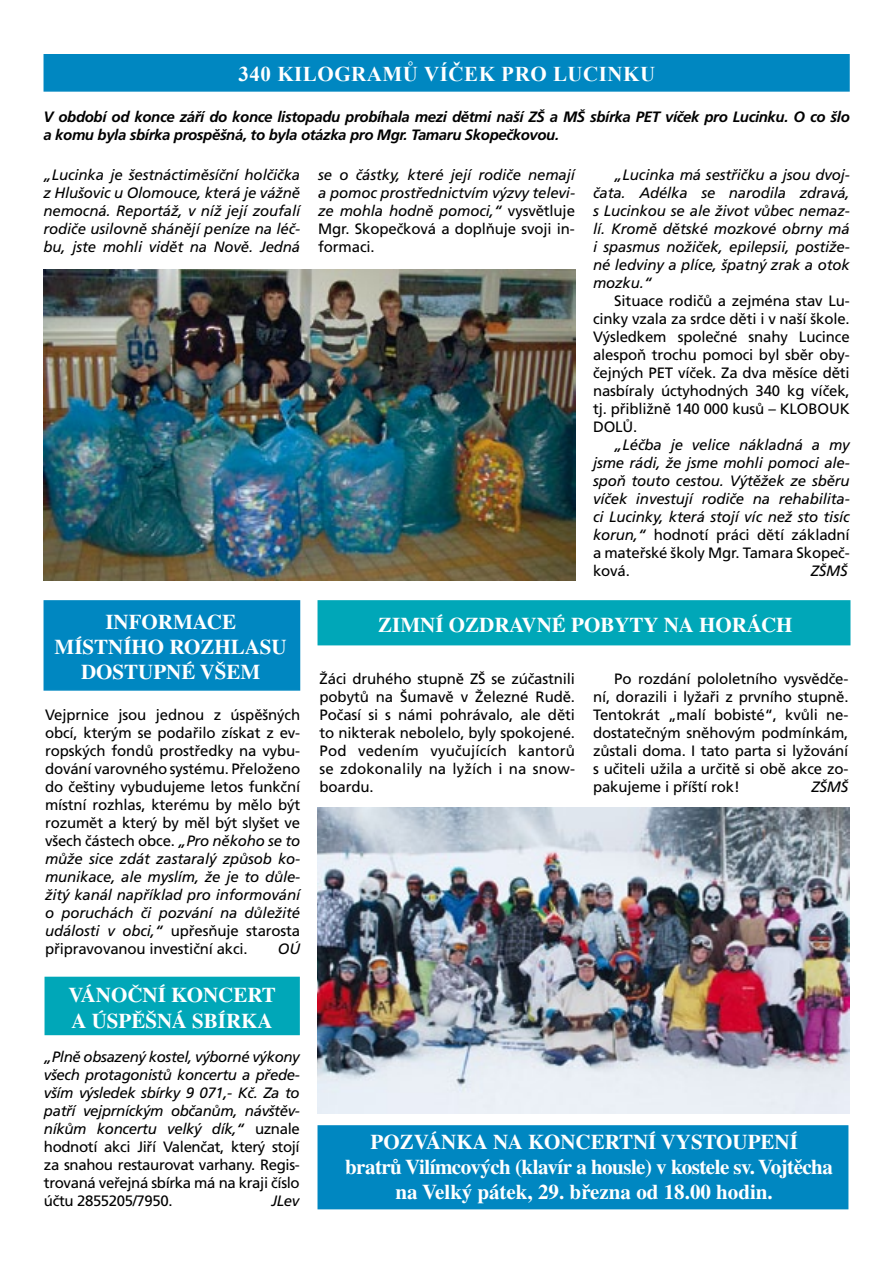
<style>
.page{position:relative;width:893px;height:1263px;background:#fff}
.page>*{position:absolute;margin:0;border:0;box-sizing:border-box;transform-origin:0 0}
.t1{font:700 21px/25.2px "Times CE";color:#fff}
.t2{font:700 21px "Times CE";letter-spacing:-.025em;color:#fff}
.t3{font:700 21px "Times New Roman";letter-spacing:.025em;color:#fff}
.t4{font:15px/18px "Frutiger CE";letter-spacing:-.01em;color:#000;text-align:justify}
.t5{font:italic 15px/18px "Frutiger CE";letter-spacing:-.01em;color:#000;text-align:justify}
.t6{font:italic 700 15px/18px "Frutiger CE";letter-spacing:-.025em;color:#000}
.s1{font-style:normal}
.s2{font-style:italic}
</style>
<div class="page">
<div style="left:44px;top:54px;width:806px;height:38px;background:#0087c1;border:2px solid #0087c1"></div>
<div style="left:45px;top:977px;width:255px;height:58px;background:#00a7b8"></div>
<div style="left:317px;top:600px;width:533px;height:45px;background:#00a7b8;border:2px solid #00a7b8"></div>
<div style="left:44px;top:600px;width:256px;height:91px;background:#0087c1;border:2px solid #0087c1"></div>
<img style="left:44px;top:270px;width:531px;height:310px">
<img style="left:317px;top:807px;width:532px;height:306px">
<div style="left:317px;top:1125px;width:531px;height:84px;background:#0087c1;border:2px solid #0087c1"></div>
<h1 class="t3" style="left:239px;top:59px;width:418px">340 KILOGRAMŮ VÍČEK PRO LUCINKU</h1>
<p class="t6" style="left:44px;top:108px;width:808px">V období od konce září do konce listopadu probíhala mezi dětmi naší ZŠ a MŠ sbírka PET víček pro Lucinku. O co šlo a komu byla sbírka prospěšná, to byla otázka pro Mgr. Tamaru Skopečkovou.</p>
<p class="t5" style="left:44px;top:166px;width:258px">„Lucinka je šestnáctiměsíční holčička z Hlušovic u Olomouce, která je vážně nemocná. Reportáž, v níž její zoufalí rodiče usilovně shánějí peníze na léč&shy;bu, jste mohli vidět na Nově. Jedná</p>
<p class="t5" style="left:318px;top:166px;width:258px">se o částky, které její rodiče nemají a pomoc prostřednictvím výzvy televi&shy;ze mohla hodně pomoci,“ <span class="s1">vysvětluje Mgr. Skopečková a doplňuje svoji in&shy;formaci.</span></p>
<p class="t5" style="left:593px;top:166px;width:258px;text-indent:21px">„Lucinka má sestřičku a jsou dvoj&shy;čata. Adélka se narodila zdravá, s Lucinkou se ale život vůbec nemaz&shy;lí. Kromě dětské mozkové obrny má i spasmus nožiček, epilepsii, postiže&shy;né ledviny a plíce, špatný zrak a otok mozku.“</p>
<p class="t4" style="left:593px;top:292px;width:258px;text-indent:21px">Situace rodičů a zejména stav Lu&shy;cinky vzala za srdce děti i v naší škole.<br>Výsledkem společné snahy Lucince alespoň trochu pomoci byl sběr oby&shy;čejných PET víček. Za dva měsíce děti nasbíraly úctyhodných 340 kg víček, tj. přibližně 140 000 kusů – KLOBOUK DOLŮ.</p>
<p class="t5" style="left:593px;top:436px;width:258px;text-indent:21px">„Léčba je velice nákladná a my jsme rádi, že jsme mohli pomoci ale&shy;spoň touto cestou. Výtěžek ze sběru víček investují rodiče na rehabilita&shy;ci Lucinky, která stojí víc než sto tisíc korun,“ <span class="s1">hodnotí práci dětí základní a mateřské školy Mgr. Tamara Skopeč&shy;ková.</span></p>
<p class="t5" style="left:811px;top:562px;width:39px">ZŠMŠ</p>
<h1 class="t1" style="left:55px;top:608px;width:234px;text-align:center">INFORMACE<br>MÍSTNÍHO ROZHLASU<br>DOSTUPNÉ VŠEM</h1>
<p class="t4" style="left:45px;top:706px;width:257px">Vejprnice jsou jednou z úspěšných obcí, kterým se podařilo získat z ev&shy;ropských fondů prostředky na vybu&shy;dování varovného systému. Přeloženo do češtiny vybudujeme letos funkční místní rozhlas, kterému by mělo být rozumět a který by měl být slyšet ve všech částech obce. <span class="s2">„Pro někoho se to může sice zdát zastaralý způsob ko&shy;munikace, ale myslím, že je to důle&shy;žitý kanál například pro informování o poruchách či pozvání na důležité události v obci,“</span> upřesňuje starosta připravovanou investiční akci.</p>
<p class="t5" style="left:278px;top:940px;width:24px">OÚ</p>
<h1 class="t1" style="left:68px;top:982px;width:209px">VÁNOČNÍ KONCERT<br>A ÚSPĚŠNÁ SBÍRKA</h1>
<p class="t5" style="left:44px;top:1047px;width:257px">„Plně obsazený kostel, výborné výkony všech protagonistů koncertu a přede&shy;vším výsledek sbírky 9 071,- Kč. Za to patří vejprníckým občanům, návštěv&shy;níkům koncertu velký dík,“ <span class="s1">uznale hodnotí akci Jiří Valenčat, který stojí za snahou restaurovat varhany. Regis&shy;trovaná veřejná sbírka má na kraji číslo účtu 2855205/7950.</span></p>
<p class="t5" style="left:271px;top:1191px;width:30px">JLev</p>
<h1 class="t1" style="left:378px;top:611px;width:416px">ZIMNÍ OZDRAVNÉ POBYTY NA HORÁCH</h1>
<p class="t4" style="left:320px;top:670px;width:257px">Žáci druhého stupně ZŠ se zúčastnili pobytů na Šumavě v Železné Rudě.<br>Počasí si s námi pohrávalo, ale děti to nikterak nebolelo, byly spokojené.<br>Pod vedením vyučujících kantorů se zdokonalily na lyžích i na snow&shy;boardu.</p>
<p class="t4" style="left:593px;top:670px;width:257px;text-indent:21px">Po rozdání pololetního vysvědče&shy;ní, dorazili i lyžaři z prvního stupně.<br>Tentokrát „malí bobisté“, kvůli ne&shy;dostatečným sněhovým podmínkám, zůstali doma. I tato parta si lyžování s učiteli užila a určitě si obě akce zo&shy;pakujeme i příští rok!</p>
<p class="t5" style="left:811px;top:778px;width:39px">ZŠMŠ</p>
<h1 class="t1" style="left:371px;top:1129px;width:173px">POZVÁNKA NA KONCERTNÍ</h1>
<h1 class="t1" style="left:661px;top:1129px;width:139px">VYS TOUPENÍ</h1>
<h1 class="t2" style="left:345px;top:1154px;width:489px">BRATRŮ VILÍMCOVÝCH (KLAVÍR A HOUSLE) V KOSTELE SV. VOJTĚCHA</h1>
<h1 class="t1" style="left:396px;top:1179px;width:379px">NA VELKÝ PÁTEK, 29. BŘEZNA OD 18.00 HODIN.</h1>
</div>
